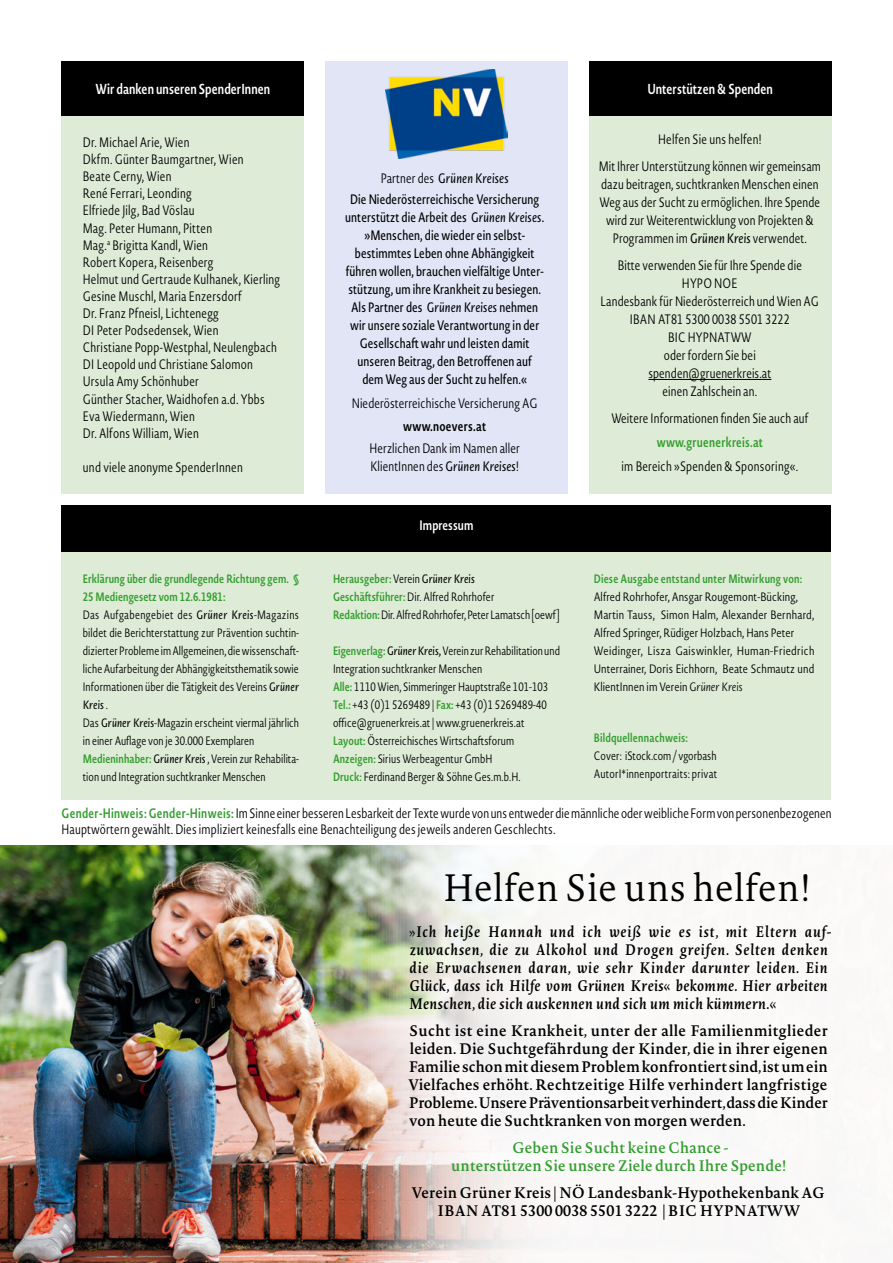
<style>
.page{position:relative;width:893px;height:1263px;background:#fff}
.page>*{position:absolute;margin:0;border:0;box-sizing:border-box;transform-origin:0 0}
.t1{font:300 37.5px "Novel Pro";letter-spacing:.01em;color:#000;scale:.95 1}
.t2{font:600 15px/18px "Novel Pro";letter-spacing:.01em;color:#000;text-align:justify;scale:.95 1}
.t3{font:italic 600 15px/18px "Novel Pro";letter-spacing:.055em;color:#000;scale:.95 1}
.t4{font:600 15px/18px "Novel Pro";letter-spacing:.01em;color:#339e2f;text-align:center;scale:.95 1}
.t5{font:600 14.25px "Novel Sans Cond Pro";letter-spacing:.005em;color:#fff;scale:.95 1}
.t6{font:300 13.5px/17.1px "Novel Sans Cond Pro";letter-spacing:.01em;color:#000;scale:.95 1}
.t7{font:13.5px/18px "Novel Sans Cond Pro";letter-spacing:.01em;color:#000;text-align:center;scale:.95 1}
.t8{font:600 13.5px "Novel Sans Cond Pro";letter-spacing:.02em;color:#339e2f;scale:.95 1}
.t9{font:600 13.5px "Novel Sans Cond Pro";letter-spacing:.02em;color:#000;scale:.95 1}
.t10{font:600 13.5px "Novel Sans Cond Pro";letter-spacing:.005em;color:#fff;scale:.95 1}
.t11{font:300 12px/18px "Novel Sans Cond Pro";letter-spacing:.01em;color:#000;scale:.95 1}
.t12{font:300 12px/18px "Novel Sans Cond Pro";letter-spacing:.01em;color:#000}
.t13{font:600 12px "Novel Sans Cond Pro";letter-spacing:.02em;color:#339e2f;scale:.95 1}
.s1{font-weight:300}
.s2{font-style:italic}
.s3{font-weight:400;font-style:italic}
.s4{font-weight:600;color:#339e2f}
.s5{font-size:13.5px}
</style>
<div class="page">
<img style="left:0;top:846px;width:542px;height:417px">
<div style="left:62px;top:111px;width:242px;height:383px;background:#deebd6"></div>
<div style="left:62px;top:62px;width:242px;height:54px;background:#000"></div>
<div style="left:62px;top:505px;width:769px;height:47px;background:#000"></div>
<div style="left:62px;top:552px;width:769px;height:248px;background:#deebd6"></div>
<div style="left:325px;top:62px;width:243px;height:432px;background:#e1e5f5"></div>
<img style="left:385px;top:69px;width:122px;height:89px">
<div style="left:589px;top:104px;width:242px;height:390px;background:#deebd6"></div>
<hr style="left:648px;top:379px;width:123px;height:1px;background:#000">
<div style="left:589px;top:62px;width:242px;height:54px;background:#000"></div>
<p class="t5" style="left:95px;top:79px;width:186px">Wir danken unseren SpenderInnen</p>
<p class="t6" style="left:83px;top:134px;width:209px">Dr. Michael Arie, Wien<br>Dkfm. Günter Baumgartner, Wien<br>Beate Cerny, Wien<br>René Ferrari, Leonding<br>Elfriede Jilg, Bad Vöslau<br>Mag. Peter Humann, Pitten<br>Mag.<sup>a</sup> Brigitta Kandl, Wien<br>Robert Kopera, Reisenberg<br>Helmut und Gertraude Kulhanek, Kierling<br>Gesine Muschl, Maria Enzersdorf<br>Dr. Franz Pfneisl, Lichtenegg<br>DI Peter Podsedensek, Wien<br>Christiane Popp-Westphal, Neulengbach<br>DI Leopold und Christiane Salomon<br>Ursula Amy Schönhuber<br>Günther Stacher, Waidhofen a.d. Ybbs<br>Eva Wiedermann, Wien<br>Dr. Alfons William, Wien</p>
<p class="t6" style="left:83px;top:459px;width:170px">und viele anonyme SpenderInnen</p>
<p class="t7" style="left:350px;top:168px;width:201px;line-height:21px"><span class="s1">Partner des</span> <span class="s2">Grünen Kreises<br></span>Die Niederösterreichische Versicherung</p>
<p class="t7" style="left:345px;top:208px;width:211px">unterstützt die Arbeit des <span class="s2">Grünen Kreises</span>. »Menschen, die wieder ein selbst&shy;bestimmtes Leben ohne Abhängigkeit führen wollen, brauchen vielfältige Unter&shy;stützung, um ihre Krankheit zu besiegen.<br>Als Partner des <span class="s2">Grünen Kreises</span> nehmen wir unsere soziale Verantwortung in der Gesellschaft wahr und leisten damit unseren Beitrag, den Betroffenen auf<br>dem Weg aus der Sucht zu helfen.«</p>
<p class="t6" style="left:352px;top:395px;width:197px">Niederösterreichische Versicherung AG</p>
<p class="t9" style="left:403px;top:416px;width:89px">www.noevers.at</p>
<p class="t6" style="left:369px;top:439px;width:160px;line-height:18px">Herzlichen Dank im Namen aller<br>KlientInnen des <span class="s3">Grünen Kreises</span>!</p>
<p class="t10" style="left:420px;top:516px;width:58px">Impressum</p>
<p class="t5" style="left:647px;top:79px;width:134px">Unterstützen &amp; Spenden</p>
<p class="t6" style="left:599px;top:126px;width:235px;line-height:27px;text-align:center">Helfen Sie uns helfen!<br>Mit Ihrer Unterstützung können wir gemeinsam</p>
<p class="t6" style="left:599px;top:175px;width:234px;line-height:18px;text-align:center">dazu beitragen, suchtkranken Menschen einen Weg aus der Sucht zu ermöglichen. Ihre Spende wird zur Weiterentwicklung von Projekten &amp; Programmen im <span class="s3">Grünen Kreis</span> verwendet.</p>
<p class="t6" style="left:601px;top:256px;width:231px;line-height:18px;text-align:center">Bitte verwenden Sie für Ihre Spende die<br>HYPO NOE<br>Landesbank für Niederösterreich und Wien AG<br>IBAN AT81 5300 0038 5501 3222<br>BIC HYPNATWW<br>oder fordern Sie bei<br>spenden@gruenerkreis.at<br>einen Zahlschein an.</p>
<p class="t6" style="left:611px;top:410px;width:209px">Weitere Informationen finden Sie auch auf</p>
<p class="t8" style="left:657px;top:432px;width:113px">www.gruenerkreis.at</p>
<p class="t6" style="left:621px;top:458px;width:188px">im Bereich »Spenden &amp; Sponsoring«.</p>
<p class="t11" style="left:83px;top:569px;width:229px"><span class="s4">Erklärung über die grundlegende Richtung gem. § 25 Mediengesetz vom 12.6.1981:<br></span>Das Aufgabengebiet des <span class="s3">Grüner Kreis</span>-Magazins bildet die Berichterstattung zur Prävention suchtin&shy;dizierter Probleme im Allgemeinen, die wissenschaft&shy;liche Aufarbeitung der Abhängigkeitsthematik sowie Informationen über die Tätigkeit des Vereins <span class="s3">Grüner Kreis</span> .<br>Das <span class="s3">Grüner Kreis</span>-Magazin erscheint viermal jährlich in einer Auflage von je 30.000 Exemplaren <span class="s4">Medieninhaber:</span> <span class="s3">Grüner Kreis</span> , Verein zur Rehabilita&shy;tion und Integration suchtkranker Menschen</p>
<p class="t13" style="left:594px;top:570px;width:221px">Diese Ausgabe entstand unter Mitwirkung von:</p>
<p class="t11" style="left:333px;top:569px;width:240px"><span class="s4">Herausgeber:</span> Verein <span class="s3">Grüner Kreis<br></span><span class="s4">Geschäftsführer:</span> Dir. Alfred Rohrhofer<br><span class="s4">Redaktion:</span> Dir. Alfred Rohrhofer, Peter Lamatsch [oewf]</p>
<p class="t11" style="left:333px;top:641px;width:240px"><span class="s4">Eigenverlag:</span><span class="s3">Grüner Kreis,</span> Verein zur Rehabilitation und Integration suchtkranker Menschen<br><span class="s4">Alle:</span> 1110 Wien, Simmeringer Hauptstraße 101-103<br><span class="s4">Tel.:</span> +43 (0)1 5269489 | <span class="s4">Fax:</span> +43 (0)1 5269489-40 office@gruenerkreis.at | www.gruenerkreis.at <span class="s4">Layout:</span> Österreichisches Wirtschaftsforum<br><span class="s4">Anzeigen:</span> Sirius Werbeagentur GmbH<br><span class="s4">Druck:</span> Ferdinand Berger &amp; Söhne Ges.m.b.H.</p>
<p class="t12" style="left:594px;top:587px;width:222px">Alfred Rohrhofer, Ansgar Rougemont-Bücking, Martin Tauss, Simon Halm, Alexander Bernhard, Alfred Springer, Rüdiger Holzbach, Hans Peter Weidinger, Lisza Gaiswinkler, Human-Friedrich Unterrainer, Doris Eichhorn, Beate Schmautz und KlientInnen im Verein <span class="s2">Grüner Kreis</span></p>
<p class="t13" style="left:594px;top:729px;width:101px">Bildquellennachweis:</p>
<p class="t11" style="left:594px;top:746px;width:131px">Cover: iStock.com / vgorbash<br>AutorI*innenportraits: privat</p>
<p class="t6" style="left:62px;top:804px;width:812px;line-height:16.2px"><span class="s4">Gender-Hinweis: Gender-Hinweis:</span> Im Sinne einer besseren Lesbarkeit der Texte wurde von uns entweder die männliche oder weibliche Form von personenbezogenen<br>Hauptwörtern gewählt. Dies impliziert keinesfalls eine Benachteiligung des jeweils anderen Geschlechts.</p>
<h1 class="t1" style="left:443px;top:859px;width:389px">Helfen Sie uns helfen!</h1>
<p class="t3" style="left:409px;top:922px;width:446px"><span class="s5">»</span>Ich heiße Hannah und ich weiß wie es ist, mit Eltern auf&shy;zuwachsen, die zu Alkohol und Drogen greifen. Selten denken die Erwachsenen daran, wie sehr Kinder darunter leiden. Ein Glück, dass ich Hilfe vom Grünen Kreis« bekomme. Hier arbeiten Menschen, die sich auskennen und sich um mich kümmern.«</p>
<p class="t2" style="left:408px;top:1021px;width:443px">Sucht ist eine Krankheit, unter der alle Familienmitglieder leiden. Die Suchtgefährdung der Kinder, die in ihrer eigenen Familie schon mit diesem Problem konfrontiert sind, ist um ein Vielfaches erhöht. Rechtzeitige Hilfe verhindert langfristige Probleme. Unsere Präventionsarbeit verhindert, dass die Kinder von heute die Suchtkranken von morgen werden.</p>
<p class="t4" style="left:451px;top:1138px;width:354px">Geben Sie Sucht keine Chance -<br>unterstützen Sie unsere Ziele durch Ihre Spende!</p>
<p class="t2" style="left:412px;top:1183px;width:436px;text-align:center">Verein Grüner Kreis | NÖ Landesbank-Hypothekenbank AG<br>IBAN AT81 5300 0038 5501 3222 | BIC HYPNATWW</p>
</div>
